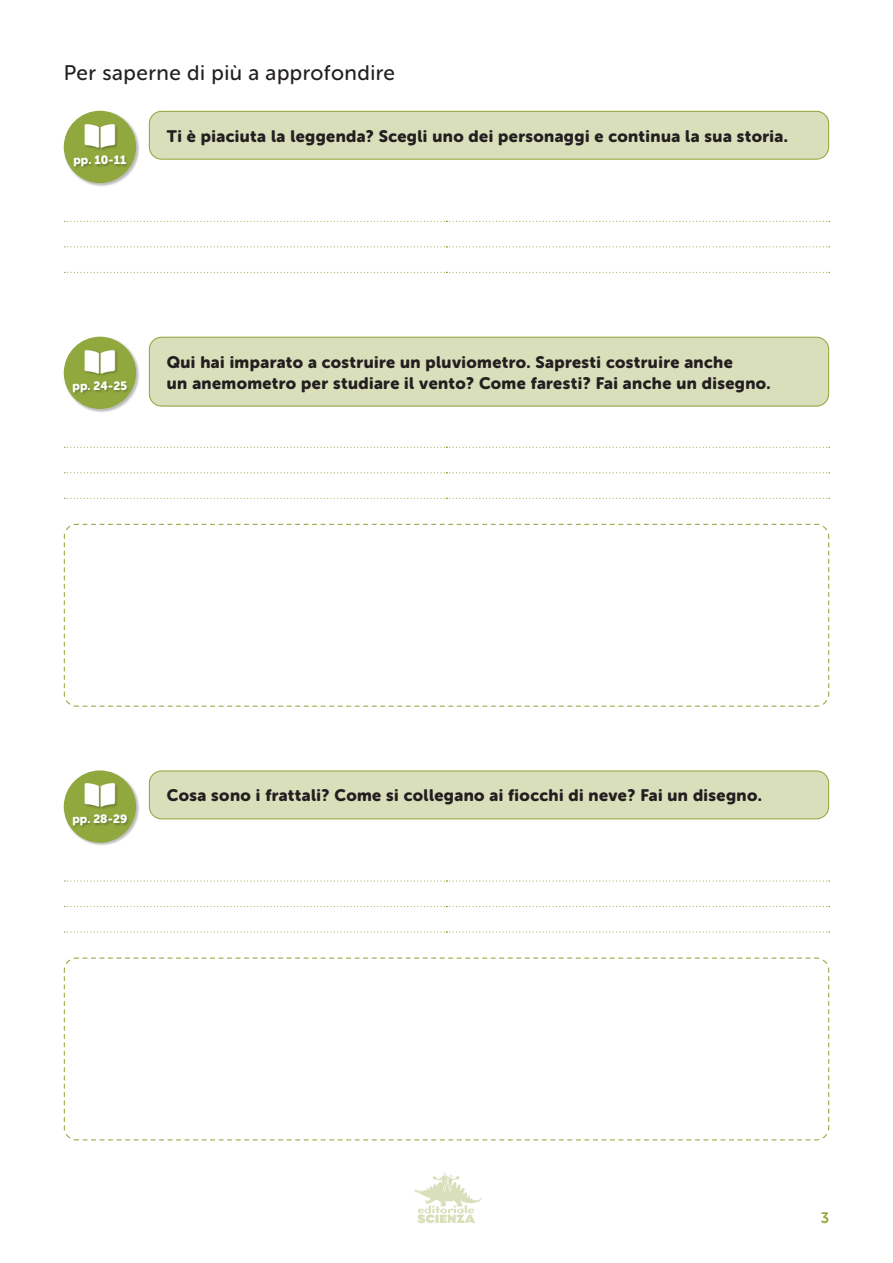
<style>
.page{position:relative;width:893px;height:1263px;background:#fff}
.page>*{position:absolute;margin:0;border:0;box-sizing:border-box;transform-origin:0 0}
.t1{font:27px "Font Awesome 5 Free Solid";color:#fff}
.titolo_sezione{font:21px "Museo Sans Rounded 500";letter-spacing:.025em;color:#231f20}
.domanda{font:16.5px/21px "Museo Sans Rounded 900";letter-spacing:.025em;color:#231f20}
.t2{font:15px "Museo Sans Rounded 700";color:#90a83d}
.t3{font:12px "Museo Sans Rounded 900";color:#fff}
</style>
<div class="page">
<svg style="left:414px;top:1173px;width:68px;height:50px"></svg>
<svg style="left:64px;top:221px;width:766px;height:1px"></svg>
<svg style="left:64px;top:246px;width:766px;height:1px"></svg>
<svg style="left:64px;top:272px;width:766px;height:1px"></svg>
<div style="left:63px;top:110px;width:76px;height:76px;background:#231f20;opacity:.3"></div>
<div style="left:64px;top:111px;width:72px;height:72px;background:#90a83d;border-radius:50%"></div>
<div style="left:74px;top:124px;width:56px;height:45px;background:#231f20;opacity:.3"></div>
<div style="left:149px;top:111px;width:680px;height:48px;background:#d9dfba;border-radius:12px"></div>
<div style="left:149px;top:111px;width:680px;height:49px;border:1px solid #90a83d;border-radius:12px"></div>
<svg style="left:64px;top:447px;width:766px;height:1px"></svg>
<svg style="left:64px;top:472px;width:766px;height:1px"></svg>
<svg style="left:64px;top:498px;width:766px;height:1px"></svg>
<div style="left:63px;top:336px;width:76px;height:76px;background:#231f20;opacity:.3"></div>
<div style="left:64px;top:337px;width:72px;height:72px;background:#90a83d;border-radius:50%"></div>
<div style="left:73px;top:350px;width:57px;height:45px;background:#231f20;opacity:.3"></div>
<div style="left:149px;top:337px;width:680px;height:69px;background:#d9dfba;border-radius:12px"></div>
<div style="left:149px;top:337px;width:680px;height:70px;border:1px solid #90a83d;border-radius:12px"></div>
<svg style="left:63px;top:523px;width:767px;height:184px"></svg>
<svg style="left:64px;top:880px;width:766px;height:1px"></svg>
<svg style="left:64px;top:906px;width:766px;height:1px"></svg>
<svg style="left:64px;top:931px;width:766px;height:1px"></svg>
<div style="left:63px;top:770px;width:76px;height:76px;background:#231f20;opacity:.3"></div>
<div style="left:64px;top:770px;width:72px;height:73px;background:#90a83d;border-radius:50%"></div>
<div style="left:73px;top:783px;width:57px;height:46px;background:#231f20;opacity:.3"></div>
<div style="left:149px;top:771px;width:680px;height:48px;background:#d9dfba;border-radius:12px"></div>
<div style="left:149px;top:770px;width:680px;height:49px;border:1px solid #90a83d;border-radius:12px"></div>
<svg style="left:63px;top:957px;width:767px;height:184px"></svg>
<svg style="left:85px;top:124px;width:30px;height:24px"></svg>
<svg style="left:85px;top:350px;width:30px;height:23px"></svg>
<svg style="left:85px;top:783px;width:30px;height:24px"></svg>
<p class="titolo_sezione" style="left:64px;top:61px;width:333px">Per saperne di più a approfondire</p>
<p class="t1" style="left:85px;top:122px;width:32px">□□□■</p>
<p class="t3" style="left:73px;top:153px;width:54px">pp. 10 - 11</p>
<p class="domanda" style="left:167px;top:125px;width:623px">Ti è piaciuta la leggenda? Scegli uno dei personaggi e continua la sua storia.</p>
<p class="t1" style="left:85px;top:348px;width:32px">□□□■</p>
<p class="t3" style="left:73px;top:379px;width:56px">pp. 24 - 25</p>
<p class="domanda" style="left:167px;top:351px;width:605px">Qui hai imparato a costruire un pluviometro. Sapresti costruire anche<br>un anemometro per studiare il vento? Come faresti? Fai anche un disegno.</p>
<p class="t1" style="left:85px;top:782px;width:32px">□□□■</p>
<p class="t3" style="left:72px;top:812px;width:56px">pp. 28 - 29</p>
<p class="domanda" style="left:167px;top:785px;width:597px">Cosa sono i frattali? Come si collegano ai fiocchi di neve? Fai un disegno.</p>
<p class="t2" style="left:821px;top:1209px;width:10px">3</p>
</div>
